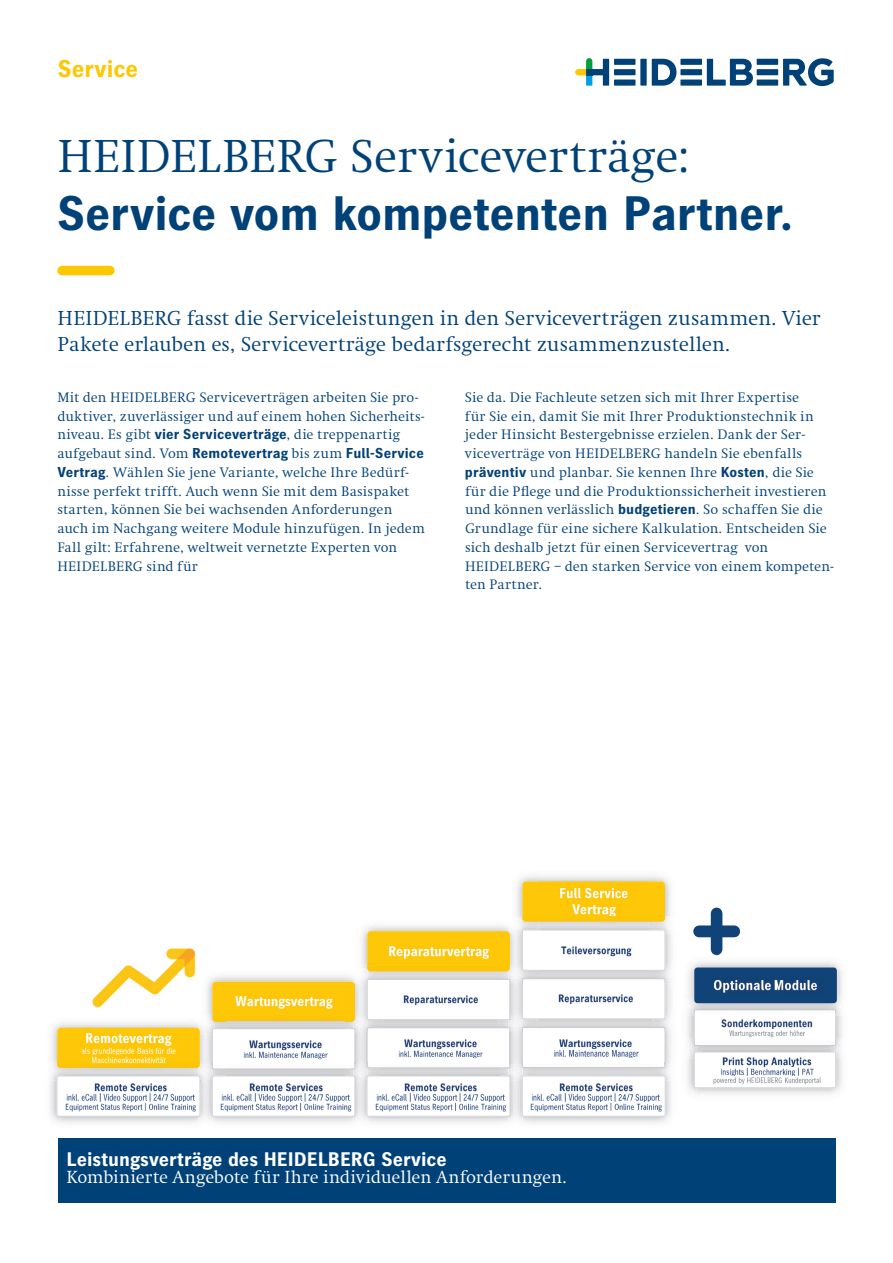
<style>
.page{position:relative;width:893px;height:1263px;background:#fff}
.page>*{position:absolute;margin:0;border:0;box-sizing:border-box;transform-origin:0 0}
.t1{font:700 48px "Heidelberg Gothic Ml";letter-spacing:-.005em;color:#004177}
.t2{font:48px "Heidelberg Antiqua ML";letter-spacing:-.005em;color:#004177}
.t3{font:700 24px "Heidelberg Gothic Ml";color:#fec700}
.t4{font:21px/25.5px "Heidelberg Antiqua ML";color:#004177}
.t5{font:700 19.5px "Heidelberg Gothic Ml";color:#fff}
.t6{font:18.15px "Heidelberg Antiqua ML";letter-spacing:-.005em;color:#fff}
.t7{font:14.25px/18.8px "Heidelberg Antiqua ML";letter-spacing:.01em;color:#004177}
.t8{font:700 14.25px "Heidelberg Gothic Ml";letter-spacing:.01em;color:#004177}
.s1{font-family:"Heidelberg Gothic Ml";font-weight:700}
.s2{font-family:"Heidelberg Antiqua ML";font-weight:400}
</style>
<div class="page">
<svg style="left:652px;top:59px;width:24px;height:27px"></svg>
<div style="left:640px;top:59px;width:7px;height:27px;background:#004177"></div>
<div style="left:614px;top:59px;width:21px;height:6px;background:#004177"></div>
<div style="left:614px;top:69px;width:21px;height:6px;background:#004177"></div>
<div style="left:614px;top:80px;width:21px;height:6px;background:#004177"></div>
<div style="left:680px;top:59px;width:22px;height:6px;background:#004177"></div>
<div style="left:680px;top:69px;width:22px;height:6px;background:#004177"></div>
<div style="left:680px;top:80px;width:22px;height:6px;background:#004177"></div>
<svg style="left:707px;top:59px;width:46px;height:27px"></svg>
<div style="left:757px;top:59px;width:21px;height:6px;background:#004177"></div>
<div style="left:757px;top:69px;width:21px;height:6px;background:#004177"></div>
<div style="left:757px;top:80px;width:21px;height:6px;background:#004177"></div>
<svg style="left:783px;top:58px;width:51px;height:28px"></svg>
<svg style="left:575px;top:58px;width:34px;height:28px"></svg>
<div style="left:62px;top:266px;width:48px;height:9px;background:#fec700"></div>
<div style="left:522px;top:881px;width:143px;height:41px;background:#fec708;border-radius:4px"></div>
<img style="left:560px;top:887px;width:68px;height:12px">
<img style="left:572px;top:904px;width:44px;height:12px">
<img style="left:509px;top:918px;width:13px;height:10px">
<img style="left:538px;top:922px;width:110px;height:6px">
<img style="left:522px;top:916px;width:143px;height:6px">
<img style="left:666px;top:965px;width:9px;height:18px">
<img style="left:666px;top:1080px;width:5px;height:40px">
<img style="left:684px;top:954px;width:161px;height:62px">
<img style="left:693px;top:960px;width:145px;height:53px">
<img style="left:703px;top:1003px;width:127px;height:6px">
<div style="left:694px;top:967px;width:143px;height:36px;background:#104377;border-radius:3px"></div>
<img style="left:714px;top:979px;width:57px;height:14px">
<img style="left:777px;top:980px;width:40px;height:11px">
<img style="left:774px;top:980px;width:3px;height:11px">
<div style="left:711px;top:913px;width:11px;height:36px;background:#104377"></div>
<div style="left:699px;top:925px;width:35px;height:12px;background:#104377"></div>
<img style="left:684px;top:1038px;width:160px;height:55px">
<img style="left:697px;top:1088px;width:139px;height:7px">
<svg style="left:694px;top:1009px;width:142px;height:79px"></svg>
<img style="left:723px;top:1055px;width:93px;height:12px">
<img style="left:721px;top:1067px;width:95px;height:9px">
<img style="left:714px;top:1077px;width:109px;height:7px">
<svg style="left:49px;top:928px;width:617px;height:195px"></svg>
<img style="left:94px;top:1081px;width:78px;height:12px">
<img style="left:65px;top:1093px;width:134px;height:18px">
<div style="left:58px;top:1138px;width:778px;height:64px;background:#004177"></div>
<h2 class="t3" style="left:58px;top:55px;width:82px">Service</h2>
<h1 class="t2" style="left:57px;top:129px;width:634px">HEIDELBERG Serviceverträge:</h1>
<h1 class="t1" style="left:57px;top:186px;width:738px">Service vom kompetenten Partner.</h1>
<h3 class="t4" style="left:58px;top:306px;width:765px">HEIDELBERG fasst die Serviceleistungen in den Serviceverträgen zusammen. Vier<br>Pakete erlauben es, Serviceverträge bedarfsgerecht zusammenzustellen.</h3>
<p class="t7" style="left:57px;top:388px;width:369px">Mit den HEIDELBERG Serviceverträgen arbeiten Sie pro&shy;duktiver, zuverlässiger und auf einem hohen Sicherheits&shy;niveau. Es gibt <span class="s1">vier Serviceverträge</span>, die treppenartig</p>
<p class="t8" style="left:57px;top:445px;width:368px"><span class="s2">aufgebaut sind. Vom</span> Remotevertrag <span class="s2">bis zum</span> Full-Service</p>
<p class="t7" style="left:57px;top:463px;width:369px"><span class="s1">Vertrag</span>. Wählen Sie jene Variante, welche Ihre Bedürf&shy;nisse perfekt trifft. Auch wenn Sie mit dem Basispaket starten, können Sie bei wachsenden Anforderungen auch im Nachgang weitere Module hinzufügen. In jedem Fall gilt: Erfahrene, weltweit vernetzte Experten von HEIDELBERG sind für</p>
<p class="t7" style="left:465px;top:388px;width:371px">Sie da. Die Fachleute setzen sich mit Ihrer Expertise<br>für Sie ein, damit Sie mit Ihrer Produktionstechnik in jeder Hinsicht Bestergebnisse erzielen. Dank der Ser&shy;viceverträge von HEIDELBERG handeln Sie ebenfalls <span class="s1">präventiv</span> und planbar. Sie kennen Ihre <span class="s1">Kosten</span>, die Sie für die Pflege und die Produktionssicherheit investieren und können verlässlich <span class="s1">budgetieren</span>. So schaffen Sie die Grundlage für eine sichere Kalkulation. Entscheiden Sie sich deshalb jetzt für einen Servicevertrag von HEIDELBERG – den starken Service von einem kompeten&shy;ten Partner.</p>
<h3 class="t5" style="left:66px;top:1148px;width:382px">Leistungsverträge des HEIDELBERG Service</h3>
<p class="t6" style="left:66px;top:1167px;width:502px">Kombinierte Angebote für Ihre individuellen Anforderungen.</p>
</div>
